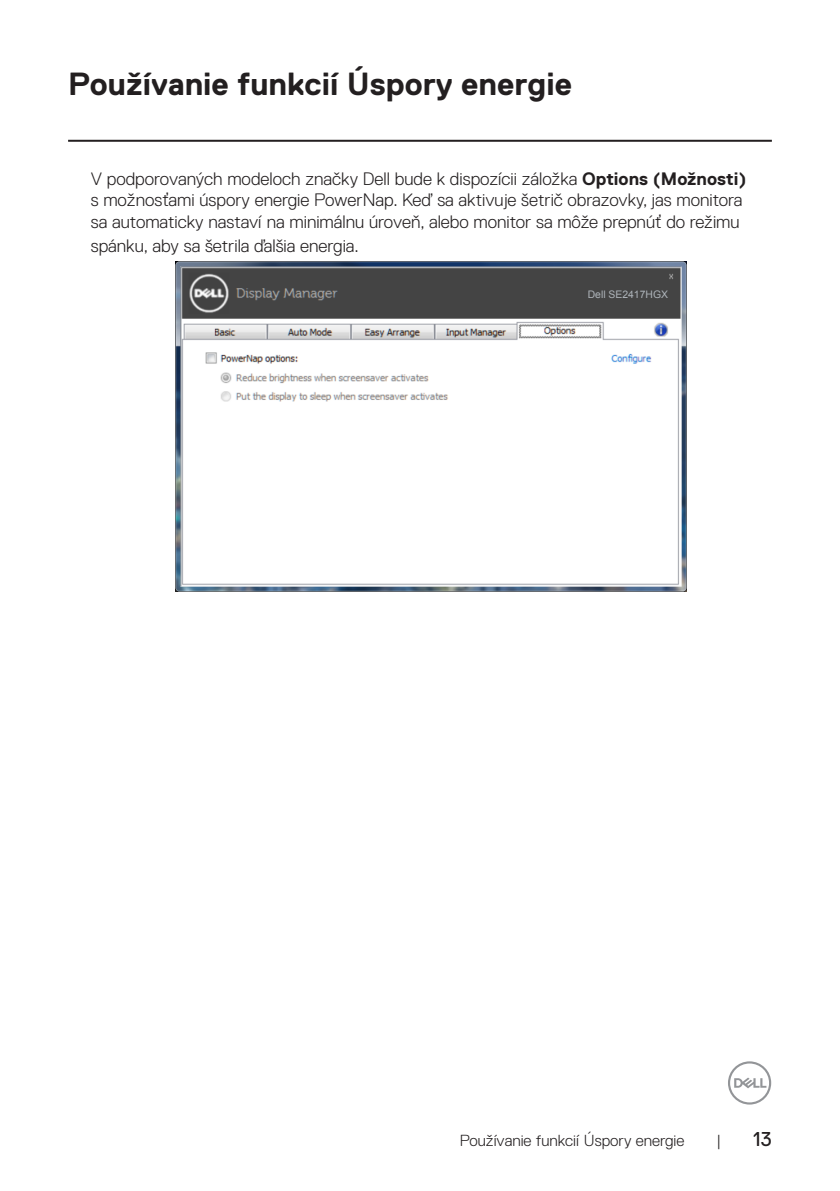
<style>
.page{position:relative;width:840px;height:1191px;background:#fff}
.page>*{position:absolute;margin:0;border:0;box-sizing:border-box;transform-origin:0 0}
.Head_1{font:700 32px "Dell Replica";color:#231f20}
.t1{font:20px "Dell Replica";color:#231f20}
.Paragraph{font:300 18px/21.6px "Dell Replica";color:#231f20}
.t2{font:300 16px "Dell Replica";color:#231f20}
.t3{font:10.4px "Arial";color:#aeb4ba}
.s1{font-weight:700}
</style>
<div class="page">
<svg style="left:728px;top:1061px;width:42px;height:43px"></svg>
<hr style="left:68px;top:140px;width:703px;height:2px;background:#231f20">
<img style="left:176px;top:262px;width:510px;height:330px">
<div style="left:585px;top:288px;width:89px;height:14px;background:#444"></div>
<p class="Head_1" style="left:68px;top:66px;width:505px">Používanie funkcií Úspory energie</p>
<p class="Paragraph" style="left:91px;top:168px;width:657px">V podporovaných modeloch značky Dell bude k dispozícii záložka <span class="s1">Options (Možnosti) </span>s možnosťami úspory energie PowerNap. Keď sa aktivuje šetrič obrazovky, jas monitora sa automaticky nastaví na minimálnu úroveň, alebo monitor sa môže prepnúť do režimu</p>
<p class="Paragraph" style="left:91px;top:235px;width:269px">spánku, aby sa šetrila ďalšia energia.</p>
<p class="t3" style="left:587px;top:287px;width:82px">Dell SE2417HGX</p>
<p class="t2" style="left:459px;top:1131px;width:226px">Používanie funkcií Úspory energie</p>
<p class="t2" style="left:716px;top:1131px;width:6px">|</p>
<p class="t1" style="left:752px;top:1127px;width:20px">13</p>
</div>
